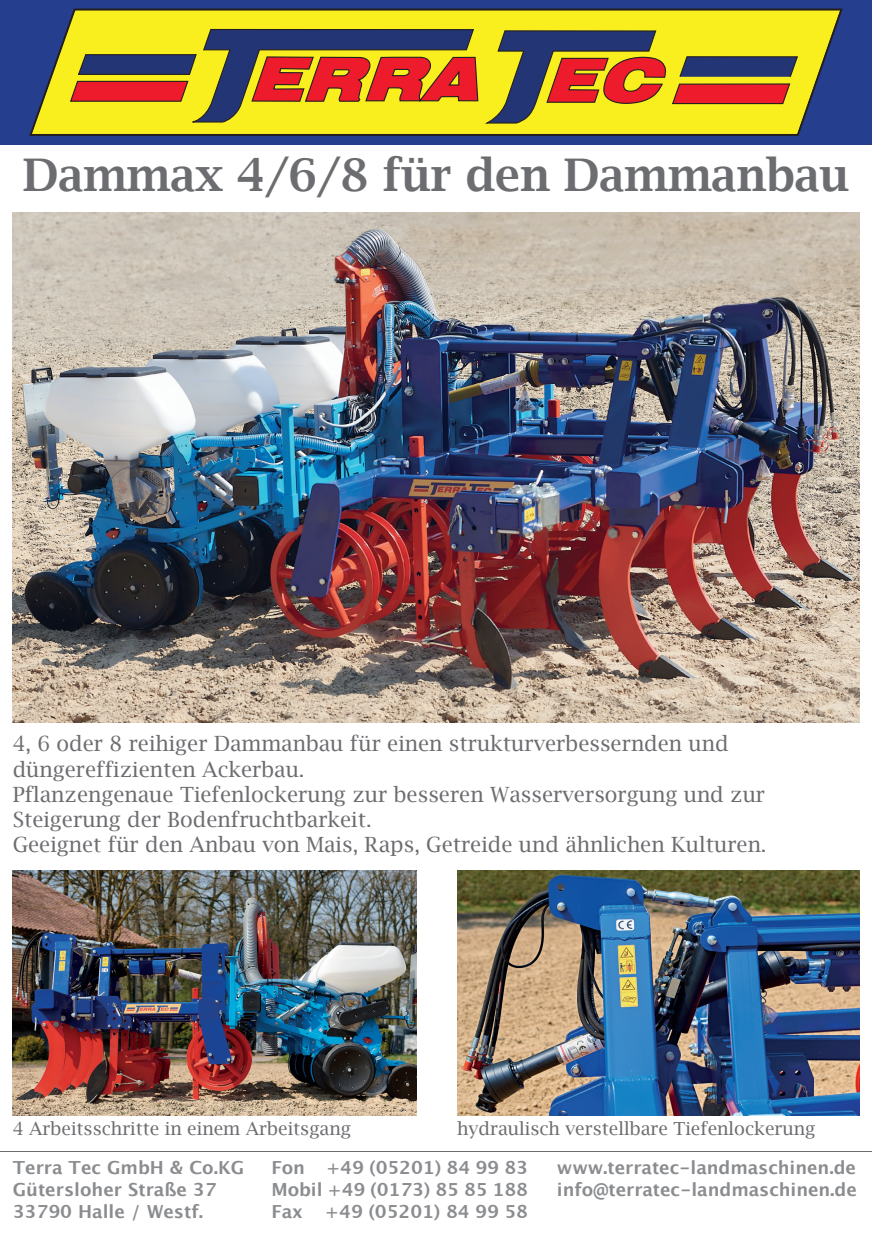
<style>
.page{position:relative;width:872px;height:1234px;background:#fff}
.page>*{position:absolute;margin:0;border:0;box-sizing:border-box;transform-origin:0 0}
.t1{font:600 45px "Lucida Bright";color:#6c6d70}
.t2{font:21px "Lucida Bright";color:#6c6d70}
.t3{font:700 18px "Lucida Grande";letter-spacing:-.005em;color:#8a8c8f}
.t4{font:18px "Lucida Bright";color:#6c6d70}
</style>
<div class="page">
<div style="left:0;top:0;width:872px;height:145px;background:#253f8e"></div>
<svg style="left:29px;top:8px;width:814px;height:128px"></svg>
<svg style="left:69px;top:28px;width:410px;height:95px"></svg>
<svg style="left:486px;top:30px;width:313px;height:94px"></svg>
<img style="left:13px;top:212px;width:846px;height:510px">
<hr style="left:0;top:1151px;width:872px;height:1px;background:#6c6d70">
<img style="left:13px;top:870px;width:404px;height:245px">
<img style="left:457px;top:870px;width:402px;height:245px">
<p class="t1" style="left:23px;top:149px;width:828px">Dammax 4/6/8 für den Dammanbau</p>
<p class="t2" style="left:13px;top:731px;width:717px">4, 6 oder 8 reihiger Dammanbau für einen strukturverbessernden und</p>
<p class="t2" style="left:13px;top:756px;width:293px">düngereffizienten Ackerbau.</p>
<p class="t2" style="left:13px;top:782px;width:754px">Pflanzengenaue Tiefenlockerung zur besseren Wasserversorgung und zur</p>
<p class="t2" style="left:13px;top:807px;width:360px">Steigerung der Bodenfruchtbarkeit.</p>
<p class="t2" style="left:13px;top:832px;width:755px">Geeignet für den Anbau von Mais, Raps, Getreide und ähnlichen Kulturen.</p>
<p class="t4" style="left:13px;top:1117px;width:340px">4 Arbeitsschritte in einem Arbeitsgang</p>
<p class="t4" style="left:457px;top:1117px;width:360px">hydraulisch verstellbare Tiefenlockerung</p>
<p class="t3" style="left:13px;top:1153px;width:233px">Terra Tec GmbH &amp; Co.KG</p>
<p class="t3" style="left:13px;top:1174px;width:205px">Gütersloher Straße 37</p>
<p class="t3" style="left:13px;top:1196px;width:192px">33790 Halle / Westf.</p>
<p class="t3" style="left:271px;top:1153px;width:258px">Fon +49 (05201) 84 99 83</p>
<p class="t3" style="left:271px;top:1174px;width:258px">Mobil +49 (0173) 85 85 188</p>
<p class="t3" style="left:271px;top:1196px;width:258px">Fax +49 (05201) 84 99 58</p>
<p class="t3" style="left:557px;top:1153px;width:301px">www.terratec-landmaschinen.de</p>
<p class="t3" style="left:557px;top:1174px;width:301px">info@terratec-landmaschinen.de</p>
</div>
